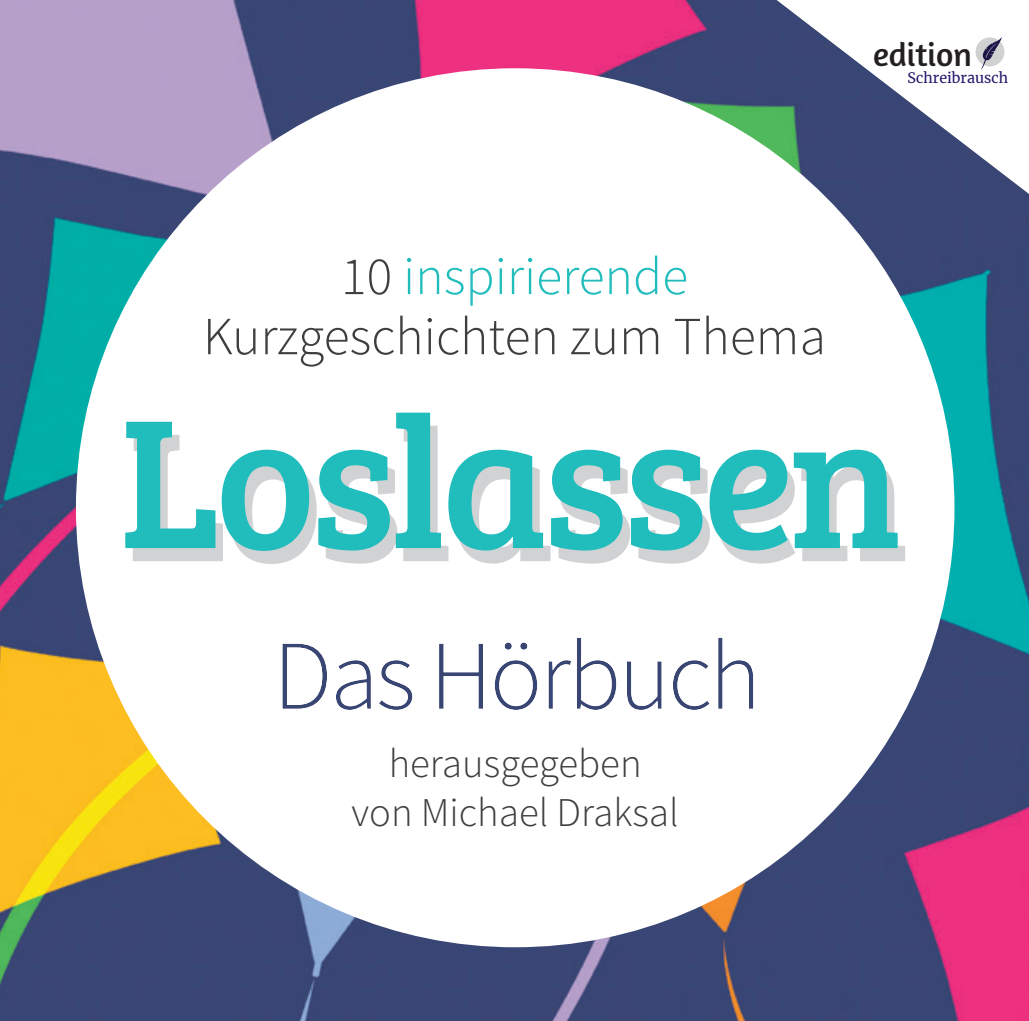
<style>
.page{position:relative;width:1029px;height:1021px;background:#fff}
.page>*{position:absolute;margin:0;border:0;box-sizing:border-box;transform-origin:0 0}
.t1{font:300 98.7px "Source Sans Pro";letter-spacing:-.03em;color:#394674}
.t2{font:300 53.7px/60px "Source Sans Pro";color:#3e3e3f;text-align:center}
.t3{font:300 40.8px/49.5px "Source Sans Pro";color:#3e3e3f;text-align:center}
.t4{font:33.6px "Amaranth";color:#231f20}
.t5{font:14.4px "Merriweather";color:#241a6b}
.s1{color:#21bdbd}
</style>
<div class="page">
<img style="left:0;top:0;width:1029px;height:1020px">
<div style="left:976px;top:37px;width:28px;height:29px;background:#d0d2d1;border-radius:50%"></div>
<svg style="left:981px;top:36px;width:21px;height:34px"></svg>
<div style="left:76px;top:68px;width:878px;height:879px;background:#fff;border-radius:50%"></div>
<div style="left:100px;top:615px;width:834px;height:122px;background:#fff"></div>
<svg style="left:133px;top:545px;width:772px;height:19px;fill:#d1d2d4"></svg>
<svg style="left:125px;top:412px;width:773px;height:139px"></svg>
<p class="t4" style="left:873px;top:35px;width:100px">edition</p>
<p class="t5" style="left:908px;top:68px;width:102px">Schreibrausch</p>
<p class="t2" style="left:203px;top:246px;width:625px">10 <span class="s1">inspirierende<br></span>Kurzgeschichten zum Thema</p>
<h1 class="t1" style="left:273px;top:616px;width:490px">Das Hörbuch</h1>
<p class="t3" style="left:352px;top:739px;width:329px">herausgegeben<br>von Michael Draksal</p>
</div>
